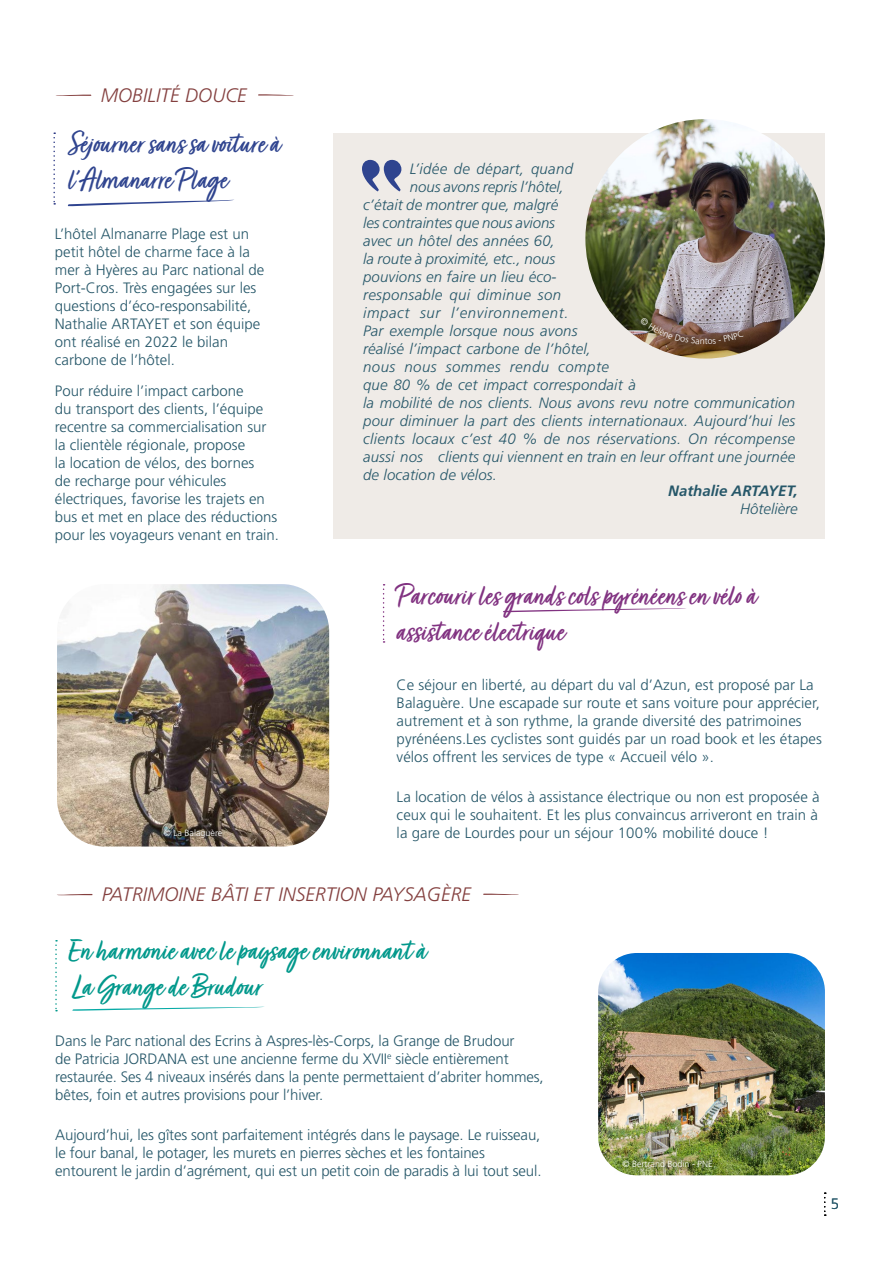
<style>
.page{position:relative;width:893px;height:1263px;background:#fff}
.page>*{position:absolute;margin:0;border:0;box-sizing:border-box;transform-origin:0 0}
.t1{font:33.15px/36.2px "Turbinado";color:#00988b}
.t2{font:33px/36px "Turbinado";color:#813281}
.t3{font:33px/36px "Turbinado";color:#2f448f}
.t4{font:italic 300 19.5px "Frutiger LT Std";color:#84403f}
.t5{font:300 15px/18px "Frutiger LT Std";color:#265769}
.t6{font:italic 300 15px "Frutiger LT Std";letter-spacing:.01em;color:#265769}
.t7{font:italic 300 15px "Frutiger LT Std";letter-spacing:.04em;color:#265769}
.t8{font:italic 300 15px "Frutiger LT Std";letter-spacing:.035em;color:#265769}
.t9{font:italic 700 15px "Frutiger LT Std";color:#265769}
.t10{font:300 9px "Frutiger LT Std";color:#fff}
</style>
<div class="page">
<svg style="left:824px;top:1192px;width:2px;height:24px"></svg>
<svg style="left:258px;top:94px;width:36px;height:2px"></svg>
<svg style="left:56px;top:95px;width:35px;height:1px"></svg>
<svg style="left:483px;top:893px;width:36px;height:2px"></svg>
<svg style="left:57px;top:894px;width:36px;height:1px"></svg>
<svg style="left:383px;top:584px;width:2px;height:59px"></svg>
<img style="left:57px;top:584px;width:272px;height:262px">
<svg style="left:155px;top:820px;width:75px;height:26px;background:#5f5548"></svg>
<svg style="left:55px;top:940px;width:2px;height:71px"></svg>
<svg style="left:72px;top:1007px;width:190px;height:4px"></svg>
<img style="left:598px;top:953px;width:227px;height:222px">
<img style="left:614px;top:1151px;width:106px;height:24px">
<div style="left:333px;top:133px;width:492px;height:405px;background:#efebe7"></div>
<svg style="left:53px;top:132px;width:2px;height:73px"></svg>
<svg style="left:68px;top:200px;width:165px;height:6px"></svg>
<img style="left:585px;top:119px;width:240px;height:240px;border-radius:120px">
<svg style="left:362px;top:160px;width:39px;height:31px"></svg>
<div style="left:632px;top:309px;width:119px;height:45px;background:#000;opacity:.6"></div>
<svg style="left:503px;top:608px;width:183px;height:4px"></svg>
<svg style="left:640px;top:317px;width:103px;height:27px;background:#846e64"></svg>
<h3 class="t4" style="left:101px;top:84px;width:148px">MOBILITÉ DOUCE</h3>
<h2 class="t3" style="left:68px;top:128px;width:214px">Séjourner sans sa voiture à l’Almanarre Plage</h2>
<p class="t5" style="left:55px;top:225px;width:211px">L’hôtel Almanarre Plage est un petit hôtel de charme face à la mer à Hyères au Parc national de<br>Port-Cros. Très engagées sur les questions d’éco-responsabilité,<br>Nathalie ARTAYET et son équipe ont réalisé en 2022 le bilan carbone de l’hôtel.</p>
<p class="t5" style="left:55px;top:382px;width:226px">Pour réduire l’impact carbone<br>du transport des clients, l’équipe recentre sa commercialisation sur la clientèle régionale, propose<br>la location de vélos, des bornes<br>de recharge pour véhicules électriques, favorise les trajets en bus et met en place des réductions pour les voyageurs venant en train.</p>
<p class="t6" style="left:410px;top:160px;width:165px">L’idée de départ, quand</p>
<p class="t6" style="left:410px;top:178px;width:156px">nous avons repris l’hôtel,</p>
<p class="t6" style="left:363px;top:196px;width:197px">c’était de montrer que, malgré</p>
<p class="t6" style="left:363px;top:214px;width:193px">les contraintes que nous avions</p>
<p class="t6" style="left:363px;top:232px;width:193px">avec un hôtel des années 60,</p>
<p class="t6" style="left:363px;top:250px;width:194px">la route à proximité, etc., nous</p>
<p class="t6" style="left:363px;top:268px;width:195px">pouvions en faire un lieu éco-</p>
<p class="t6" style="left:363px;top:286px;width:199px">responsable qui diminue son</p>
<p class="t7" style="left:363px;top:304px;width:207px">impact sur l’environnement.</p>
<p class="t6" style="left:363px;top:322px;width:216px">Par exemple lorsque nous avons</p>
<p class="t6" style="left:363px;top:340px;width:230px">réalisé l’impact carbone de l’hôtel,</p>
<p class="t8" style="left:363px;top:358px;width:247px">nous nous sommes rendu compte</p>
<p class="t6" style="left:363px;top:376px;width:274px">que 80 % de cet impact correspondait à</p>
<p class="t6" style="left:363px;top:394px;width:433px">la mobilité de nos clients. Nous avons revu notre communication</p>
<p class="t6" style="left:363px;top:412px;width:434px">pour diminuer la part des clients internationaux. Aujourd’hui les</p>
<p class="t6" style="left:363px;top:430px;width:433px">clients locaux c’est 40 % de nos réservations. On récompense</p>
<p class="t6" style="left:363px;top:448px;width:434px">aussi nos clients qui viennent en train en leur offrant une journée</p>
<p class="t6" style="left:363px;top:466px;width:135px">de location de vélos.</p>
<p class="t10" style="left:705px;top:336px;width:5px">t</p>
<p class="t9" style="left:668px;top:482px;width:131px">Nathalie ARTAYET,</p>
<p class="t6" style="left:740px;top:500px;width:59px">Hôtelière</p>
<h2 class="t2" style="left:397px;top:580px;width:362px">Parcourir les grands cols pyrénéens en vélo à assistance électrique</h2>
<p class="t5" style="left:397px;top:676px;width:427px">Ce séjour en liberté, au départ du val d’Azun, est proposé par La Balaguère. Une escapade sur route et sans voiture pour apprécier, autrement et à son rythme, la grande diversité des patrimoines pyrénéens.Les cyclistes sont guidés par un road book et les étapes vélos offrent les services de type « Accueil vélo ».</p>
<p class="t5" style="left:397px;top:788px;width:425px">La location de vélos à assistance électrique ou non est proposée à ceux qui le souhaitent. Et les plus convaincus arriveront en train à</p>
<p class="t10" style="left:164px;top:828px;width:60px">© La Balaguère</p>
<p class="t5" style="left:397px;top:824px;width:373px">la gare de Lourdes pour un séjour 100% mobilité douce !</p>
<h3 class="t4" style="left:102px;top:883px;width:371px">PATRIMOINE BÂTI ET INSERTION PAYSAGÈRE</h3>
<h1 class="t1" style="left:68px;top:935px;width:360px">En harmonie avec le paysage environnant à<br>La Grange de Brudour</h1>
<p class="t5" style="left:55px;top:1032px;width:490px">Dans le Parc national des Ecrins à Aspres-lès-Corps, la Grange de Brudour<br>de Patricia JORDANA est une ancienne ferme du XVII<sup>e</sup> siècle entièrement restaurée. Ses 4 niveaux insérés dans la pente permettaient d’abriter hommes, bêtes, foin et autres provisions pour l’hiver.</p>
<p class="t5" style="left:55px;top:1125px;width:488px">Aujourd’hui, les gîtes sont parfaitement intégrés dans le paysage. Le ruisseau, le four banal, le potager, les murets en pierres sèches et les fontaines entourent le jardin d’agrément, qui est un petit coin de paradis à lui tout seul.</p>
<p class="t10" style="left:622px;top:1158px;width:92px">© Bertrand Bodin - PNE</p>
<p class="t5" style="left:831px;top:1194px;width:10px">5</p>
</div>
